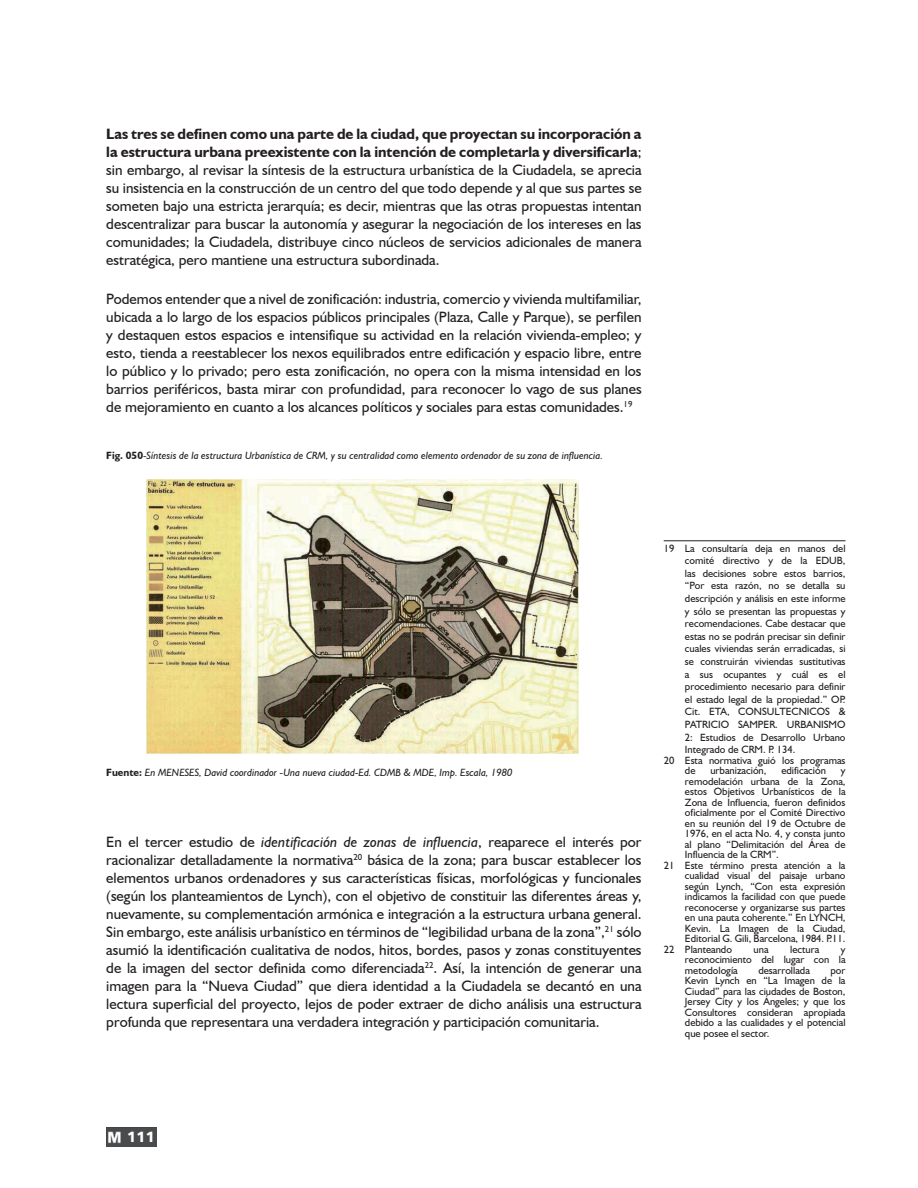
<style>
.page{position:relative;width:918px;height:1188px;background:#fff}
.page>*{position:absolute;margin:0;border:0;box-sizing:border-box;transform-origin:0 0}
.t1{font:15px/18px "Humanist 521 BT";color:#231f20;text-align:justify}
.t2{font:15px "Humanist 777 BT Black B";color:#fff}
.t3{font:10.5px/12.6px "Humanist 521 BT";color:#231f20;text-align:justify}
.t4{font:italic 10.5px "Humanist 521 BT";color:#231f20}
.s1{font-weight:700}
.s2{font-weight:700;font-style:normal}
.s3{font-style:normal}
.s4{font-style:italic}
</style>
<div class="page">
<img style="left:106px;top:1127px;width:51px;height:20px">
<img style="left:146px;top:479px;width:433px;height:275px">
<hr style="left:664px;top:540px;width:182px;height:1px;background:#231f20">
<p class="t1" style="left:106px;top:125px;width:537px"><span class="s1">Las tres se definen como una parte de la ciudad, que proyectan su incorporación a la estructura urbana preexistente con la intención de completarla y diversificarla</span>; sin embargo, al revisar la síntesis de la estructura urbanística de la Ciudadela, se aprecia su insistencia en la construcción de un centro del que todo depende y al que sus partes se someten bajo una estricta jerarquía; es decir, mientras que las otras propuestas intentan descentralizar para buscar la autonomía y asegurar la negociación de los intereses en las comunidades; la Ciudadela, distribuye cinco núcleos de servicios adicionales de manera estratégica, pero mantiene una estructura subordinada.</p>
<p class="t1" style="left:106px;top:290px;width:537px">Podemos entender que a nivel de zonificación: industria, comercio y vivienda multifamiliar, ubicada a lo largo de los espacios públicos principales (Plaza, Calle y Parque), se perfilen y destaquen estos espacios e intensifique su actividad en la relación vivienda-empleo; y esto, tienda a reestablecer los nexos equilibrados entre edificación y espacio libre, entre lo público y lo privado; pero esta zonificación, no opera con la misma intensidad en los barrios periféricos, basta mirar con profundidad, para reconocer lo vago de sus planes de mejoramiento en cuanto a los alcances políticos y sociales para estas comunidades.<sup>19</sup></p>
<p class="t4" style="left:106px;top:449px;width:498px"><span class="s2">Fig. 050</span><span class="s3">-</span>Síntesis de la estructura Urbanística de CRM, y su centralidad como elemento ordenador de su zona de influencia.</p>
<p class="t4" style="left:106px;top:766px;width:408px"><span class="s2">Fuente:</span> En MENESES, David coordinador -Una nueva ciudad-Ed. CDMB &amp; MDE, Imp. Escala, 1980</p>
<p class="t1" style="left:106px;top:833px;width:537px">En el tercer estudio de <span class="s4">identificación de zonas de influencia</span>, reaparece el interés por racionalizar detalladamente la normativa<sup>20</sup> básica de la zona; para buscar establecer los elementos urbanos ordenadores y sus características físicas, morfológicas y funcionales (según los planteamientos de Lynch), con el objetivo de constituir las diferentes áreas y, nuevamente, su complementación armónica e integración a la estructura urbana general.<br>Sin embargo, este análisis urbanístico en términos de “legibilidad urbana de la zona”,<sup>21</sup> sólo asumió la identificación cualitativa de nodos, hitos, bordes, pasos y zonas constituyentes de la imagen del sector definida como diferenciada<sup>22</sup>. Así, la intención de generar una imagen para la “Nueva Ciudad” que diera identidad a la Ciudadela se decantó en una lectura superficial del proyecto, lejos de poder extraer de dicho análisis una estructura profunda que representara una verdadera integración y participación comunitaria.</p>
<p class="t3" style="left:685px;top:541px;width:162px;text-indent:-21px">19 La consultaría deja en manos del comité directivo y de la EDUB, las decisiones sobre estos barrios, “Por esta razón, no se detalla su descripción y análisis en este informe y sólo se presentan las propuestas y recomendaciones. Cabe destacar que estas no se podrán precisar sin definir cuales viviendas serán erradicadas, si se construirán viviendas sustitutivas a sus ocupantes y cuál es el procedimiento necesario para definir el estado legal de la propiedad.” OP.<br>Cit. ETA, CONSULTECNICOS &amp; PATRICIO SAMPER. URBANISMO 2: Estudios de Desarrollo Urbano Integrado de CRM. P. 134.</p>
<p class="t3" style="left:685px;top:755px;width:162px;line-height:10.5px;text-indent:-21px">20 Esta normativa guió los programas de</p>
<p class="t3" style="left:710px;top:764px;width:58px">urbanización,</p>
<p class="t3" style="left:781px;top:764px;width:46px">edificación</p>
<p class="t3" style="left:841px;top:764px;width:6px">y</p>
<p class="t3" style="left:685px;top:775px;width:162px">remodelación urbana de la Zona,</p>
<p class="t3" style="left:685px;top:785px;width:162px">estos Objetivos Urbanísticos de la</p>
<p class="t3" style="left:685px;top:796px;width:162px">Zona de Influencia, fueron definidos</p>
<p class="t3" style="left:685px;top:806px;width:162px">oficialmente por el Comité Directivo</p>
<p class="t3" style="left:685px;top:817px;width:162px">en su reunión del 19 de Octubre de</p>
<p class="t3" style="left:685px;top:827px;width:162px">1976, en el acta No. 4, y consta junto</p>
<p class="t3" style="left:685px;top:838px;width:162px">al plano “Delimitación del Área de</p>
<p class="t3" style="left:685px;top:848px;width:95px">Influencia de la CRM”.</p>
<p class="t3" style="left:664px;top:859px;width:183px">21 Este término presta atención a la</p>
<p class="t3" style="left:685px;top:869px;width:162px">cualidad visual del paisaje urbano</p>
<p class="t3" style="left:685px;top:880px;width:162px">según Lynch, “Con esta expresión</p>
<p class="t3" style="left:685px;top:890px;width:162px">indicamos la facilidad con que puede</p>
<p class="t3" style="left:685px;top:901px;width:162px">reconocerse y organizarse sus partes</p>
<p class="t3" style="left:685px;top:911px;width:162px">en una pauta coherente.” En LYNCH,</p>
<p class="t3" style="left:685px;top:922px;width:162px">Kevin. La Imagen de la Ciudad,</p>
<p class="t3" style="left:685px;top:932px;width:162px">Editorial G. Gili, Barcelona, 1984. P.11.</p>
<p class="t3" style="left:664px;top:943px;width:70px">22 Planteando</p>
<p class="t3" style="left:754px;top:943px;width:17px">una</p>
<p class="t3" style="left:790px;top:943px;width:31px">lectura</p>
<p class="t3" style="left:685px;top:944px;width:162px;line-height:10.5px;text-indent:156px">y reconocimiento del lugar con la metodología</p>
<p class="t3" style="left:758px;top:964px;width:53px">desarrollada</p>
<p class="t3" style="left:685px;top:965px;width:162px;line-height:10.5px;text-indent:146px">por Kevin Lynch en “La Imagen de la Ciudad” para las ciudades de Boston, Jersey City y los Ángeles; y que los Consultores consideran apropiada debido a las cualidades y el potencial que posee el sector.</p>
<p class="t2" style="left:127px;top:1127px;width:29px">111</p>
</div>
